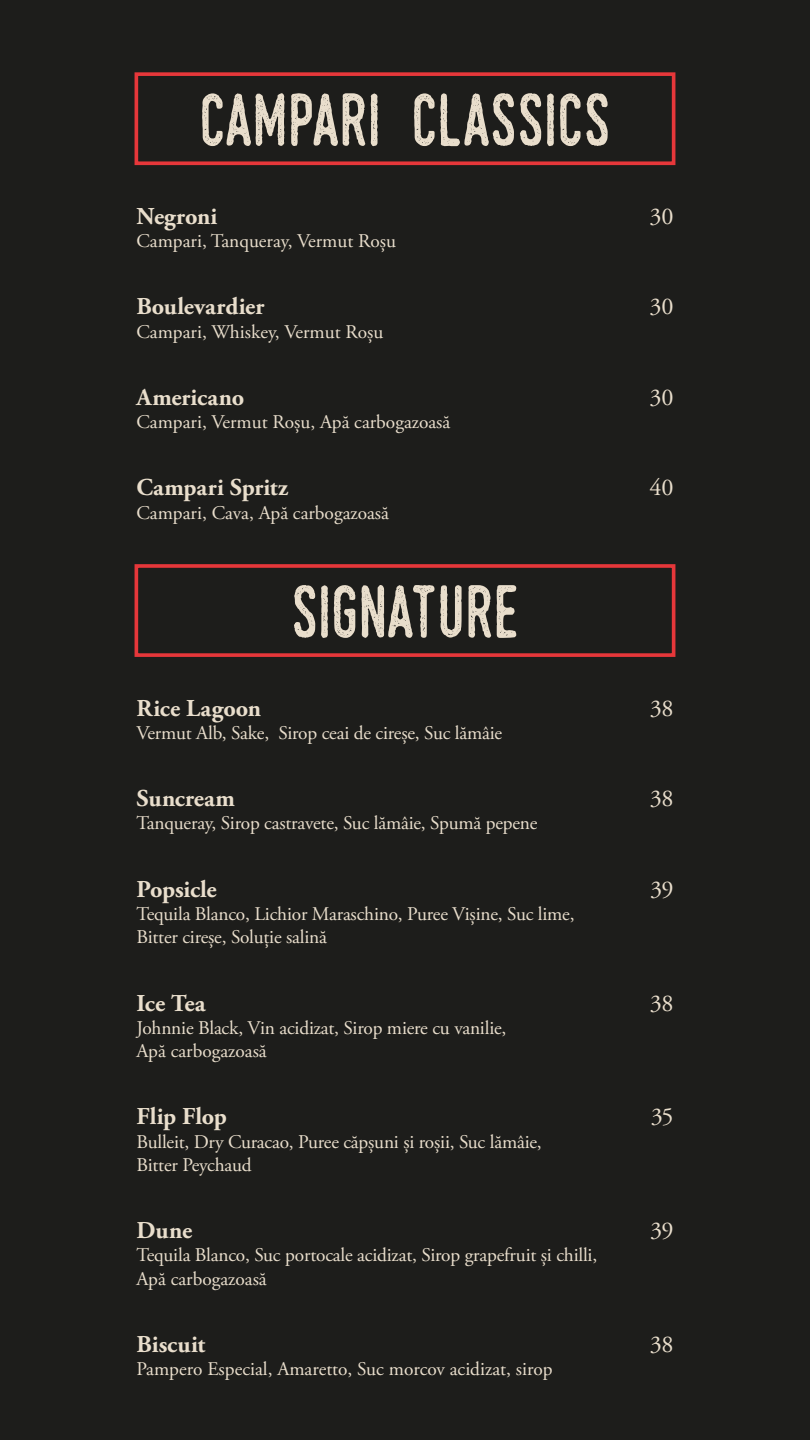
<style>
.page{position:relative;width:810px;height:1440px;background:#1d1d1b}
.page>*{position:absolute;margin:0;border:0;box-sizing:border-box;transform-origin:0 0}
.t1{font:72.6px "Swistblnk Monthoers";letter-spacing:-.01em;color:#e9decc}
.t2{font:700 24.22px "Adobe Garamond Pro";color:#e9decc}
.t3{font:24.22px "Adobe Garamond Pro";letter-spacing:-.02em;color:#e9decc}
.t4{font:19.35px/23.2px "Adobe Garamond Pro";letter-spacing:-.01em;color:#e9decc}
</style>
<div class="page">
<div style="left:135px;top:72px;width:540px;height:93px;border:4px solid #e6373a"></div>
<div style="left:135px;top:564px;width:540px;height:93px;border:4px solid #e6373a"></div>
<h1 class="t1" style="left:199px;top:75px;width:414px">CAMPARI CLASSICS</h1>
<p class="t2" style="left:136px;top:202px;width:83px">Negroni</p>
<p class="t3" style="left:650px;top:202px;width:26px">30</p>
<p class="t4" style="left:136px;top:230px;width:261px">Campari, Tanqueray, Vermut Roșu</p>
<p class="t2" style="left:136px;top:293px;width:129px">Boulevardier</p>
<p class="t3" style="left:650px;top:292px;width:26px">30</p>
<p class="t4" style="left:136px;top:320px;width:248px">Campari, Whiskey, Vermut Roșu</p>
<p class="t2" style="left:136px;top:383px;width:109px">Americano</p>
<p class="t3" style="left:650px;top:383px;width:26px">30</p>
<p class="t4" style="left:136px;top:411px;width:315px">Campari, Vermut Roșu, Apă carbogazoasă</p>
<p class="t2" style="left:136px;top:474px;width:153px">Campari Spritz</p>
<p class="t3" style="left:649px;top:473px;width:26px">40</p>
<p class="t4" style="left:136px;top:502px;width:254px">Campari, Cava, Apă carbogazoasă</p>
<h1 class="t1" style="left:291px;top:567px;width:230px">SIGNATURE</h1>
<p class="t2" style="left:136px;top:694px;width:126px">Rice Lagoon</p>
<p class="t3" style="left:650px;top:693px;width:25px">38</p>
<p class="t4" style="left:136px;top:722px;width:367px">Vermut Alb, Sake, Sirop ceai de cireșe, Suc lămâie</p>
<p class="t2" style="left:136px;top:784px;width:100px">Suncream</p>
<p class="t3" style="left:650px;top:784px;width:25px">38</p>
<p class="t4" style="left:136px;top:812px;width:403px">Tanqueray, Sirop castravete, Suc lămâie, Spumă pepene</p>
<p class="t2" style="left:136px;top:875px;width:82px">Popsicle</p>
<p class="t3" style="left:650px;top:875px;width:25px">39</p>
<p class="t4" style="left:136px;top:903px;width:440px">Tequila Blanco, Lichior Maraschino, Puree Vișine, Suc lime,<br>Bitter cireșe, Soluție salină</p>
<p class="t2" style="left:136px;top:989px;width:71px">Ice Tea</p>
<p class="t3" style="left:650px;top:988px;width:25px">38</p>
<p class="t4" style="left:136px;top:1017px;width:371px">Johnnie Black, Vin acidizat, Sirop miere cu vanilie,<br>Apă carbogazoasă</p>
<p class="t2" style="left:136px;top:1103px;width:92px">Flip Flop</p>
<p class="t3" style="left:651px;top:1102px;width:24px">35</p>
<p class="t4" style="left:136px;top:1130px;width:407px">Bulleit, Dry Curacao, Puree căpșuni și roșii, Suc lămâie,<br>Bitter Peychaud</p>
<p class="t2" style="left:136px;top:1216px;width:57px">Dune</p>
<p class="t3" style="left:650px;top:1216px;width:25px">39</p>
<p class="t4" style="left:136px;top:1244px;width:462px">Tequila Blanco, Suc portocale acidizat, Sirop grapefruit și chilli,<br>Apă carbogazoasă</p>
<p class="t2" style="left:136px;top:1330px;width:70px">Biscuit</p>
<p class="t3" style="left:650px;top:1330px;width:25px">38</p>
<p class="t4" style="left:136px;top:1358px;width:418px">Pampero Especial, Amaretto, Suc morcov acidizat, sirop</p>
</div>
